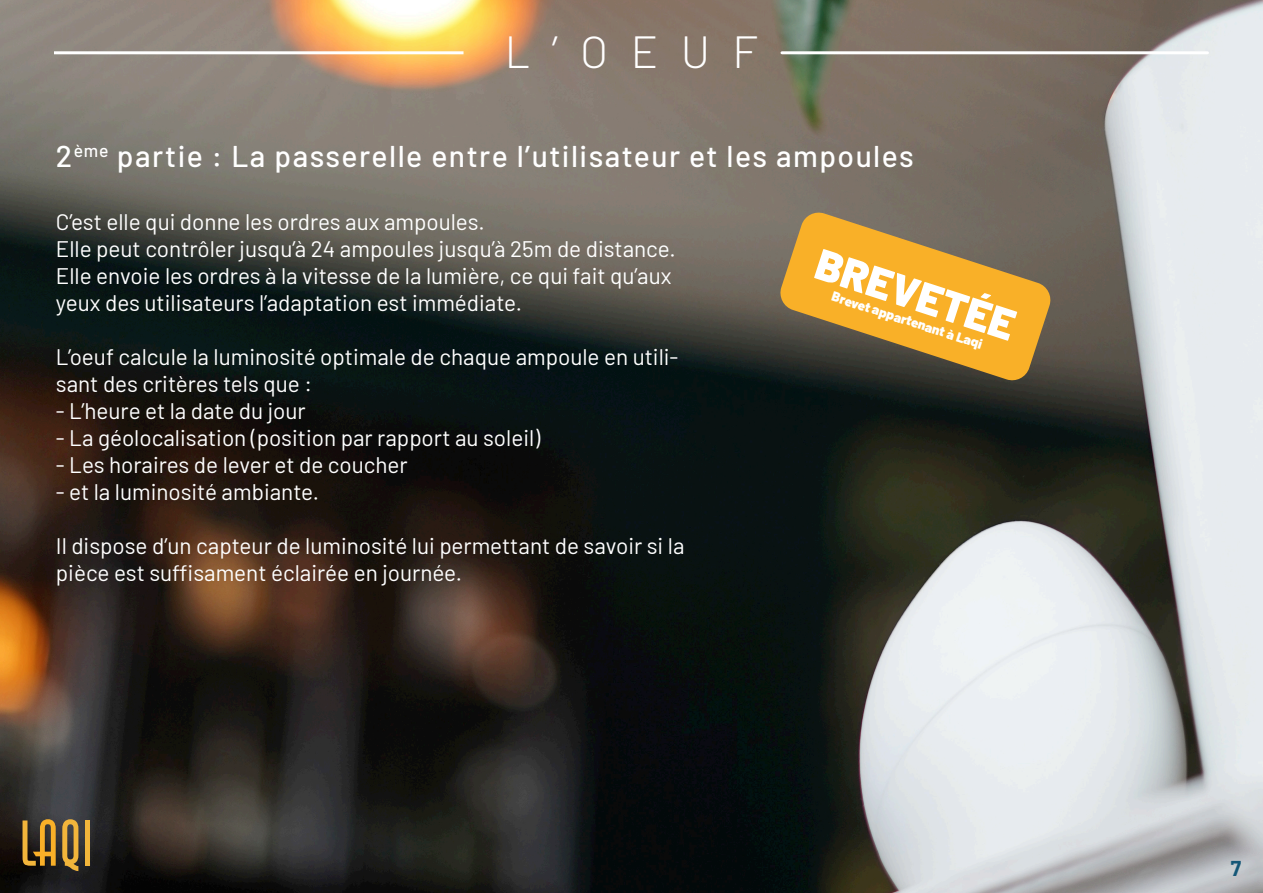
<style>
.page{position:relative;width:1263px;height:893px;background:#fff}
.page>*{position:absolute;margin:0;border:0;box-sizing:border-box;transform-origin:0 0}
.t1{font:300 45px "Barlow";color:#fff}
.t2{font:900 43.5px "Barlow";color:#fff}
.t3{font:500 30px "Barlow";letter-spacing:.05em;color:#fff}
.t4{font:22.5px/27px "Barlow";color:#fff}
.t5{font:700 21px "Barlow";color:#155777}
.t6{font:900 13.5px "Barlow";color:#fff}
</style>
<div class="page">
<img style="left:0;top:0;width:1263px;height:893px">
<svg style="left:62px;top:819px;width:16px;height:52px"></svg>
<svg style="left:23px;top:819px;width:33px;height:47px;background:#8a6828"></svg>
<div style="left:85px;top:820px;width:5px;height:46px;background:#f2b53b"></div>
<hr style="left:54px;top:51px;width:409px;height:3px;background:#fff">
<hr style="left:782px;top:51px;width:425px;height:3px;background:#fff">
<svg style="left:778px;top:210px;width:274px;height:172px;background:#b18738"></svg>
<p class="t1" style="left:505px;top:19px;width:255px">L’OEUF</p>
<p class="t3" style="left:56px;top:134px;width:859px">2<sup>ème</sup> partie : La passerelle entre l’utilisateur et les ampoules</p>
<p class="t4" style="left:56px;top:207px;width:430px">C’est elle qui donne les ordres aux ampoules.</p>
<p class="t4" style="left:56px;top:234px;width:621px">Elle peut contrôler jusqu’à 24 ampoules jusqu’à 25m de distance.</p>
<p class="t4" style="left:56px;top:261px;width:617px">Elle envoie les ordres à la vitesse de la lumière, ce qui fait qu’aux yeux des utilisateurs l’adaptation est immédiate.</p>
<p class="t4" style="left:56px;top:342px;width:624px">L’oeuf calcule la luminosité optimale de chaque ampoule en utili&shy;sant des critères tels que :</p>
<p class="t4" style="left:56px;top:396px;width:251px">- L’heure et la date du jour</p>
<p class="t4" style="left:56px;top:423px;width:486px">- La géolocalisation (position par rapport au soleil)</p>
<p class="t4" style="left:56px;top:450px;width:353px">- Les horaires de lever et de coucher</p>
<p class="t4" style="left:56px;top:477px;width:265px">- et la luminosité ambiante.</p>
<p class="t4" style="left:56px;top:531px;width:630px">Il dispose d’un capteur de luminosité lui permettant de savoir si la pièce est suffisament éclairée en journée.</p>
<p class="t2" style="left:827px;top:231px;width:208px;rotate:18deg">BREVETÉE</p>
<p class="t6" style="left:835px;top:286px;width:159px;rotate:18deg">Brevet appartenant à Laqi</p>
<p class="t5" style="left:1231px;top:853px;width:12px">7</p>
</div>
